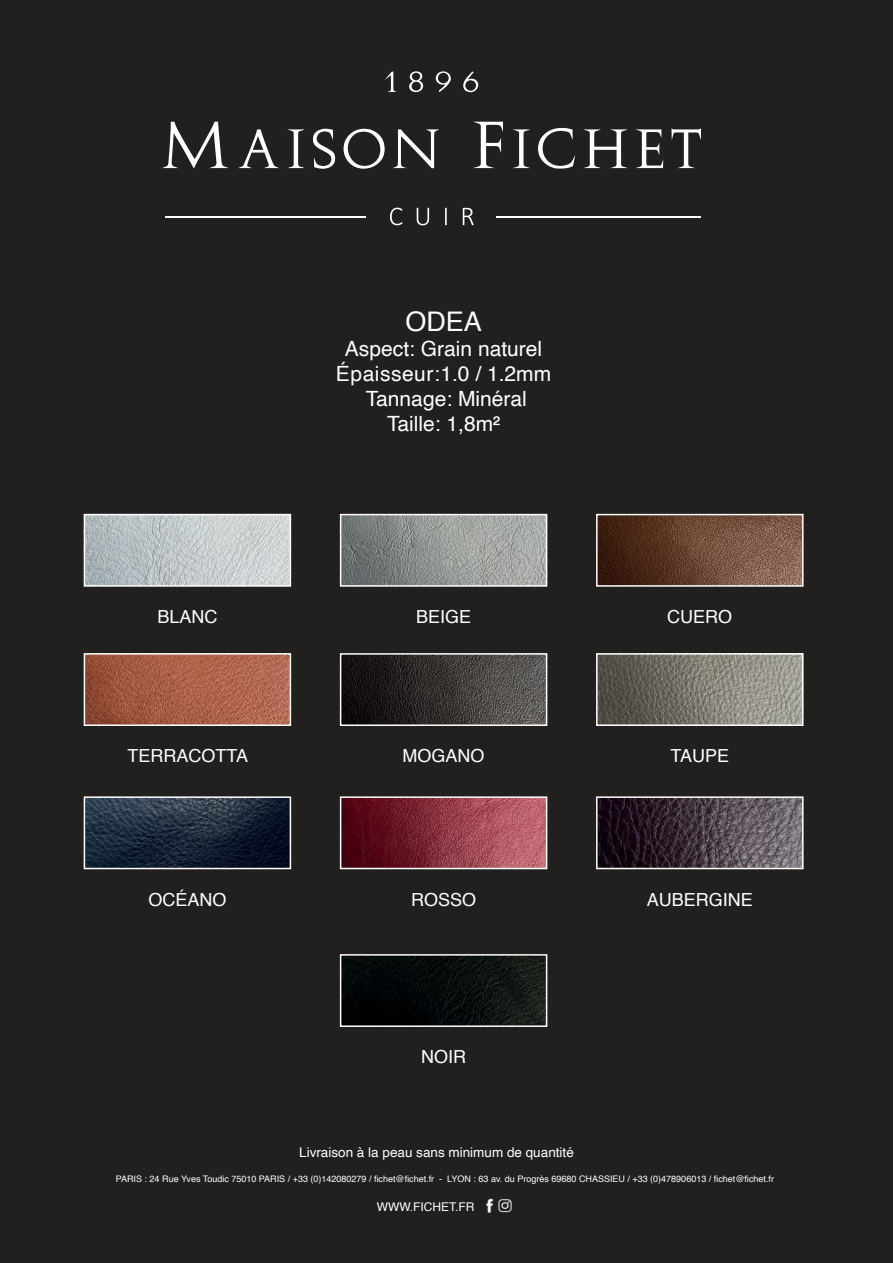
<style>
.page{position:relative;width:893px;height:1263px;background:#221f1f}
.page>*{position:absolute;margin:0;border:0;box-sizing:border-box;transform-origin:0 0}
.t1{font:27px "Helvetica";color:#fff}
.t2{font:21px/25.2px "Helvetica";color:#fff;text-align:center}
.t3{font:18px "Helvetica";color:#fff}
.t4{font:13.5px "Helvetica";color:#fff}
.t5{font:12px "Helvetica";color:#fff}
.t6{font:9px "Helvetica";color:#fff}
</style>
<div class="page">
<svg style="left:162px;top:122px;width:67px;height:47px"></svg>
<svg style="left:238px;top:129px;width:41px;height:39px"></svg>
<svg style="left:287px;top:129px;width:18px;height:39px"></svg>
<svg style="left:313px;top:129px;width:22px;height:40px"></svg>
<svg style="left:344px;top:129px;width:41px;height:40px"></svg>
<svg style="left:393px;top:129px;width:46px;height:39px"></svg>
<svg style="left:473px;top:122px;width:30px;height:46px"></svg>
<svg style="left:513px;top:129px;width:17px;height:39px"></svg>
<svg style="left:538px;top:128px;width:37px;height:41px"></svg>
<svg style="left:583px;top:129px;width:45px;height:39px"></svg>
<svg style="left:635px;top:129px;width:28px;height:39px"></svg>
<svg style="left:671px;top:128px;width:30px;height:40px"></svg>
<svg style="left:390px;top:208px;width:12px;height:17px"></svg>
<svg style="left:417px;top:208px;width:12px;height:17px"></svg>
<svg style="left:445px;top:208px;width:2px;height:17px"></svg>
<svg style="left:463px;top:208px;width:11px;height:17px"></svg>
<hr style="left:165px;top:216px;width:201px;height:1px;background:#fff">
<hr style="left:496px;top:216px;width:205px;height:1px;background:#fff">
<svg style="left:385px;top:72px;width:12px;height:20px"></svg>
<svg style="left:409px;top:71px;width:14px;height:21px"></svg>
<svg style="left:436px;top:71px;width:15px;height:21px"></svg>
<svg style="left:463px;top:71px;width:15px;height:21px"></svg>
<img style="left:87px;top:517px;width:201px;height:67px">
<div style="left:84px;top:514px;width:207px;height:73px;border:2px solid #fff"></div>
<img style="left:87px;top:656px;width:201px;height:67px">
<div style="left:84px;top:653px;width:207px;height:73px;border:2px solid #fff"></div>
<img style="left:87px;top:799px;width:201px;height:67px">
<div style="left:84px;top:796px;width:207px;height:73px;border:2px solid #fff"></div>
<img style="left:343px;top:957px;width:201px;height:67px">
<div style="left:340px;top:954px;width:207px;height:73px;border:2px solid #fff"></div>
<img style="left:343px;top:517px;width:201px;height:67px">
<div style="left:340px;top:514px;width:207px;height:73px;border:2px solid #fff"></div>
<img style="left:343px;top:656px;width:201px;height:67px">
<div style="left:340px;top:653px;width:207px;height:73px;border:2px solid #fff"></div>
<img style="left:343px;top:799px;width:201px;height:67px">
<div style="left:340px;top:796px;width:207px;height:73px;border:2px solid #fff"></div>
<img style="left:599px;top:517px;width:201px;height:67px">
<div style="left:596px;top:514px;width:207px;height:73px;border:2px solid #fff"></div>
<img style="left:599px;top:656px;width:201px;height:67px">
<div style="left:596px;top:653px;width:207px;height:73px;border:2px solid #fff"></div>
<img style="left:599px;top:799px;width:201px;height:67px">
<div style="left:596px;top:796px;width:207px;height:73px;border:2px solid #fff"></div>
<img style="left:486px;top:1198px;width:8px;height:15px">
<img style="left:498px;top:1199px;width:14px;height:14px">
<h1 class="t1" style="left:405px;top:311px;width:78px">ODEA</h1>
<h2 class="t2" style="left:336px;top:338px;width:217px">Aspect: Grain naturel<br>Épaisseur:1.0 / 1.2mm<br>Tannage: Minéral<br>Taille: 1,8m²</h2>
<h3 class="t3" style="left:157px;top:610px;width:62px">BLANC</h3>
<h3 class="t3" style="left:416px;top:610px;width:57px">BEIGE</h3>
<h3 class="t3" style="left:667px;top:610px;width:66px">CUERO</h3>
<h3 class="t3" style="left:128px;top:749px;width:122px">TERRACOTTA</h3>
<h3 class="t3" style="left:403px;top:749px;width:84px">MOGANO</h3>
<h3 class="t3" style="left:670px;top:749px;width:60px">TAUPE</h3>
<h3 class="t3" style="left:148px;top:892px;width:80px">OCÉANO</h3>
<h3 class="t3" style="left:411px;top:892px;width:67px">ROSSO</h3>
<h3 class="t3" style="left:647px;top:892px;width:108px">AUBERGINE</h3>
<h3 class="t3" style="left:421px;top:1050px;width:46px">NOIR</h3>
<h3 class="t4" style="left:299px;top:1147px;width:276px">Livraison à la peau sans minimum de quantité</h3>
<p class="t6" style="left:116px;top:1172px;width:660px">PARIS : 24 Rue Yves Toudic 75010 PARIS / +33 (0)142080279 / fichet@fichet.fr - LYON : 63 av. du Progrès 69680 CHASSIEU / +33 (0)478906013 / fichet@fichet.fr</p>
<h3 class="t5" style="left:377px;top:1197px;width:99px">WWW.FICHET.FR</h3>
</div>
